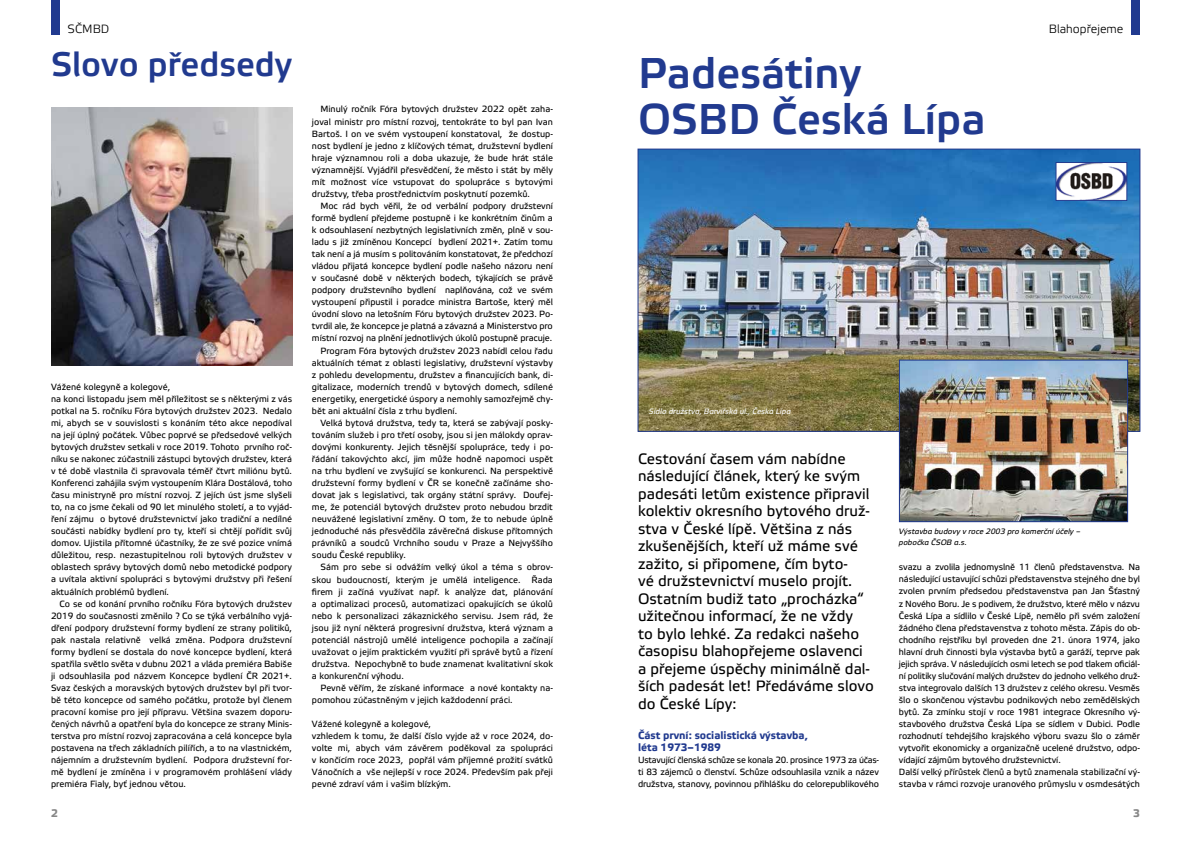
<style>
.page{position:relative;width:1191px;height:842px;background:#fff}
.page>*{position:absolute;margin:0;border:0;box-sizing:border-box;transform-origin:0 0}
.t1{font:700 43px/46px "Elektra Light Pro";color:#213a8f}
.t2{font:700 34px "Elektra Light Pro";color:#213a8f}
.t3{font:15px/17.5px "Elektra Text Pro";color:#000}
.t4{font:12px "Elektra Light Pro";color:#000}
.t5{font:700 11px "Elektra Text Pro";color:#878787}
.t6{font:700 10.8px/12.1px "Elektra Text Pro";color:#213a8f}
.t7{font:9px/12.1px "Elektra Text Pro";color:#000}
.t8{font:italic 7.8px/10.5px "Elektra Text Pro";color:#000}
.t9{font:italic 7.8px "Elektra Text Pro";color:#fff}
</style>
<div class="page">
<div style="left:1131px;top:0;width:9px;height:35px;background:#213a8f"></div>
<div style="left:51px;top:0;width:9px;height:35px;background:#213a8f"></div>
<img style="left:51px;top:108px;width:241px;height:257px">
<img style="left:639px;top:151px;width:499px;height:279px">
<img style="left:901px;top:362px;width:225px;height:158px">
<div style="left:899px;top:360px;width:229px;height:162px;border:1px solid #213a8f"></div>
<img style="left:1057px;top:164px;width:68px;height:35px">
<div style="left:1055px;top:162px;width:72px;height:39px;border:1px solid #213a8f"></div>
<h3 class="t4" style="left:68px;top:23px;width:43px">SČMBD</h3>
<h2 class="t2" style="left:51px;top:46px;width:243px">Slovo předsedy</h2>
<p class="t7" style="left:51px;top:381px;width:243px">Vážené kolegyně a kolegové,<br>na konci listopadu jsem měl příležitost se s některými z vás potkal na 5. ročníku Fóra bytových družstev 2023. Nedalo mi, abych se v souvislosti s konáním této akce nepodíval na její úplný počátek. Vůbec poprvé se předsedové velkých bytových družstev setkali v roce 2019. Tohoto prvního roč&shy;níku se nakonec zúčastnili zástupci bytových družstev, která v té době vlastnila či spravovala téměř čtvrt miliónu bytů.<br>Konferenci zahájila svým vystoupením Klára Dostálová, toho času ministryně pro místní rozvoj. Z jejích úst jsme slyšeli to, na co jsme čekali od 90 let minulého století, a to vyjád&shy;ření zájmu o bytové družstevnictví jako tradiční a nedílné součásti nabídky bydlení pro ty, kteří si chtějí pořídit svůj domov. Ujistila přítomné účastníky, že ze své pozice vnímá důležitou, resp. nezastupitelnou roli bytových družstev v oblastech správy bytových domů nebo metodické podpory a uvítala aktivní spolupráci s bytovými družstvy při řešení aktuálních problémů bydlení.</p>
<p class="t7" style="left:51px;top:598px;width:242px;text-align:justify;text-indent:9px">Co se od konání prvního ročníku Fóra bytových družstev 2019 do současnosti změnilo ? Co se týká verbálního vyjá&shy;dření podpory družstevní formy bydlení ze strany politiků, pak nastala relativně velká změna. Podpora družstevní formy bydlení se dostala do nové koncepce bydlení, která spatřila světlo světa v dubnu 2021 a vláda premiéra Babiše ji odsouhlasila pod názvem Koncepce bydlení ČR 2021+.<br>Svaz českých a moravských bytových družstev byl při tvor&shy;bě této koncepce od samého počátku, protože byl členem pracovní komise pro její přípravu. Většina svazem doporu&shy;čených návrhů a opatření byla do koncepce ze strany Minis&shy;terstva pro místní rozvoj zapracována a celá koncepce byla postavena na třech základních pilířích, a to na vlastnickém, nájemním a družstevním bydlení. Podpora družstevní for&shy;mě bydlení je zmíněna i v programovém prohlášení vlády premiéra Fialy, byť jednou větou.</p>
<p class="t7" style="left:312px;top:104px;width:242px;text-align:justify;text-indent:9px">Minulý ročník Fóra bytových družstev 2022 opět zaha&shy;joval ministr pro místní rozvoj, tentokráte to byl pan Ivan Bartoš. I on ve svém vystoupení konstatoval, že dostup&shy;nost bydlení je jedno z klíčových témat, družstevní bydlení hraje významnou roli a doba ukazuje, že bude hrát stále významnější. Vyjádřil přesvědčení, že město i stát by měly mít možnost více vstupovat do spolupráce s bytovými družstvy, třeba prostřednictvím poskytnutí pozemků.</p>
<p class="t7" style="left:320px;top:200px;width:234px">Moc rád bych věřil, že od verbální podpory družstevní</p>
<p class="t7" style="left:312px;top:212px;width:242px">formě bydlení přejdeme postupně i ke konkrétním činům a</p>
<p class="t7" style="left:312px;top:224px;width:242px">k odsouhlasení nezbytných legislativních změn, plně v sou-</p>
<p class="t7" style="left:312px;top:236px;width:242px">ladu s již zmíněnou Koncepcí bydlení 2021+. Zatím tomu</p>
<p class="t7" style="left:312px;top:248px;width:242px">tak není a já musím s politováním konstatovat, že předchozí</p>
<p class="t7" style="left:312px;top:260px;width:242px">vládou přijatá koncepce bydlení podle našeho názoru není</p>
<p class="t7" style="left:312px;top:272px;width:242px">v současné době v některých bodech, týkajících se právě</p>
<p class="t7" style="left:312px;top:284px;width:242px">podpory družstevního bydlení naplňována, což ve svém</p>
<p class="t7" style="left:312px;top:296px;width:242px">vystoupení připustil i poradce ministra Bartoše, který měl</p>
<p class="t7" style="left:312px;top:308px;width:242px">úvodní slovo na letošním Fóru bytových družstev 2023. Po-</p>
<p class="t7" style="left:312px;top:321px;width:242px">tvrdil ale, že koncepce je platná a závazná a Ministerstvo pro</p>
<p class="t7" style="left:312px;top:333px;width:242px">místní rozvoj na plnění jednotlivých úkolů postupně pracuje.</p>
<p class="t7" style="left:320px;top:345px;width:234px">Program Fóra bytových družstev 2023 nabídl celou řadu</p>
<p class="t7" style="left:312px;top:357px;width:242px">aktuálních témat z oblasti legislativy, družstevní výstavby</p>
<p class="t7" style="left:312px;top:369px;width:242px">z pohledu developmentu, družstev a fi nancujících bank, di-</p>
<p class="t7" style="left:312px;top:381px;width:242px">gitalizace, moderních trendů v bytových domech, sdílené</p>
<p class="t7" style="left:312px;top:393px;width:242px">energetiky, energetické úspory a nemohly samozřejmě chy-</p>
<p class="t7" style="left:312px;top:405px;width:147px">bět ani aktuální čísla z trhu bydlení.</p>
<p class="t7" style="left:320px;top:417px;width:234px">Velká bytová družstva, tedy ta, která se zabývají posky-</p>
<p class="t7" style="left:312px;top:429px;width:242px">továním služeb i pro třetí osoby, jsou si jen málokdy oprav-</p>
<p class="t7" style="left:312px;top:441px;width:242px">dovými konkurenty. Jejich těsnější spolupráce, tedy i po-</p>
<p class="t7" style="left:312px;top:453px;width:242px">řádání takovýchto akcí, jim může hodně napomoci uspět</p>
<p class="t7" style="left:312px;top:465px;width:242px">na trhu bydlení ve zvyšující se konkurenci. Na perspektivě</p>
<p class="t7" style="left:312px;top:477px;width:242px">družstevní formy bydlení v ČR se konečně začínáme sho-</p>
<p class="t7" style="left:312px;top:489px;width:242px">dovat jak s legislativci, tak orgány státní správy. Doufej-</p>
<p class="t7" style="left:312px;top:501px;width:242px">me, že potenciál bytových družstev proto nebudou brzdit</p>
<p class="t7" style="left:312px;top:513px;width:242px">neuvážené legislativní změny. O tom, že to nebude úplně</p>
<p class="t7" style="left:312px;top:525px;width:242px">jednoduché nás přesvědčila závěrečná diskuse přítomných</p>
<p class="t7" style="left:312px;top:537px;width:242px">právníků a soudců Vrchního soudu v Praze a Nejvyššího</p>
<p class="t7" style="left:312px;top:550px;width:95px">soudu České republiky.</p>
<p class="t7" style="left:320px;top:562px;width:234px">Sám pro sebe si odvážím velký úkol a téma s obrov-</p>
<p class="t7" style="left:312px;top:574px;width:242px">skou budoucností, kterým je umělá inteligence. Řada</p>
<p class="t7" style="left:312px;top:586px;width:242px">fi rem ji začíná využívat např. k analýze dat, plánování</p>
<p class="t7" style="left:312px;top:598px;width:242px">a optimalizaci procesů, automatizaci opakujících se úkolů</p>
<p class="t7" style="left:312px;top:610px;width:242px">nebo k personalizaci zákaznického servisu. Jsem rád, že</p>
<p class="t7" style="left:312px;top:622px;width:242px">jsou již nyní některá progresivní družstva, která význam a</p>
<p class="t7" style="left:312px;top:634px;width:242px">potenciál nástrojů umělé inteligence pochopila a začínají</p>
<p class="t7" style="left:312px;top:646px;width:242px">uvažovat o jejím praktickém využití při správě bytů a řízení</p>
<p class="t7" style="left:312px;top:658px;width:242px">družstva. Nepochybně to bude znamenat kvalitativní skok</p>
<p class="t7" style="left:312px;top:670px;width:93px">a konkurenční výhodu.</p>
<p class="t7" style="left:320px;top:682px;width:234px">Pevně věřím, že získané informace a nové kontakty na-</p>
<p class="t7" style="left:312px;top:694px;width:202px">pomohou zúčastněným v jejich každodenní práci.</p>
<p class="t7" style="left:312px;top:718px;width:242px">Vážené kolegyně a kolegové,<br>vzhledem k tomu, že další číslo vyjde až v roce 2024, do&shy;volte mi, abych vám závěrem poděkoval za spolupráci v končícím roce 2023, popřál vám příjemné prožití svátků Vánočních a vše nejlepší v roce 2024. Především pak přeji pevné zdraví vám i vašim blízkým.</p>
<h1 class="t1" style="left:638px;top:52px;width:349px">Padesátiny<br>OSBD Česká Lípa</h1>
<h3 class="t4" style="left:1048px;top:23px;width:76px">Blahopřejeme</h3>
<p class="t9" style="left:649px;top:407px;width:143px">Sídlo družstva, Barvířská ul., Česká Lípa</p>
<p class="t3" style="left:638px;top:450px;width:237px">Cestování časem vám nabídne následující článek, který ke svým padesáti letům existence připravil kolektiv okresního bytového druž&shy;stva v České lípě. Většina z nás zkušenějších, kteří už máme své zažito, si připomene, čím byto-<br>vé družstevnictví muselo projít.<br>Ostatním budiž tato „procházka“ užitečnou informací, že ne vždy<br>to bylo lehké. Za redakci našeho časopisu blahopřejeme oslavenci a přejeme úspěchy minimálně dal&shy;ších padesát let! Předáváme slovo do České Lípy:</p>
<p class="t6" style="left:638px;top:730px;width:171px">Část první: socialistická výstavba, léta 1973–1989</p>
<p class="t7" style="left:638px;top:754px;width:242px;text-align:justify">Ustavující členská schůze se konala 20. prosince 1973 za účas&shy;ti 83 zájemců o členství. Schůze odsouhlasila vznik a název družstva, stanovy, povinnou přihlášku do celorepublikového</p>
<p class="t8" style="left:899px;top:527px;width:183px">Výstavba budovy v roce 2003 pro komerční účely – pobočka ČSOB a.s.</p>
<p class="t7" style="left:899px;top:562px;width:243px">svazu a zvolila jednomyslně 11 členů představenstva. Na následující ustavující schůzi představenstva stejného dne byl zvolen prvním předsedou představenstva pan Jan Šťastný z Nového Boru. Je s podivem, že družstvo, které mělo v názvu Česká Lípa a sídlilo v České Lípě, nemělo při svém založení žádného člena představenstva z tohoto města. Zápis do ob&shy;chodního rejstříku byl proveden dne 21. února 1974, jako hlavní druh činnosti byla výstavba bytů a garáží, teprve pak jejich správa. V následujících osmi letech se pod tlakem ofi ciál&shy;ní politiky slučování malých družstev do jednoho velkého druž&shy;stva integrovalo dalších 13 družstev z celého okresu. Vesměs šlo o skončenou výstavbu podnikových nebo zemědělských bytů. Za zmínku stojí v roce 1981 integrace Okresního vý&shy;stavbového družstva Česká Lípa se sídlem v Dubici. Podle rozhodnutí tehdejšího krajského výboru svazu šlo o záměr vytvořit ekonomicky a organizačně ucelené družstvo, odpo&shy;vídající zájmům bytového družstevnictví.<br>Další velký přírůstek členů a bytů znamenala stabilizační vý&shy;stavba v rámci rozvoje uranového průmyslu v osmdesátých</p>
<p class="t5" style="left:51px;top:807px;width:8px">2</p>
<p class="t5" style="left:1133px;top:807px;width:8px">3</p>
</div>
